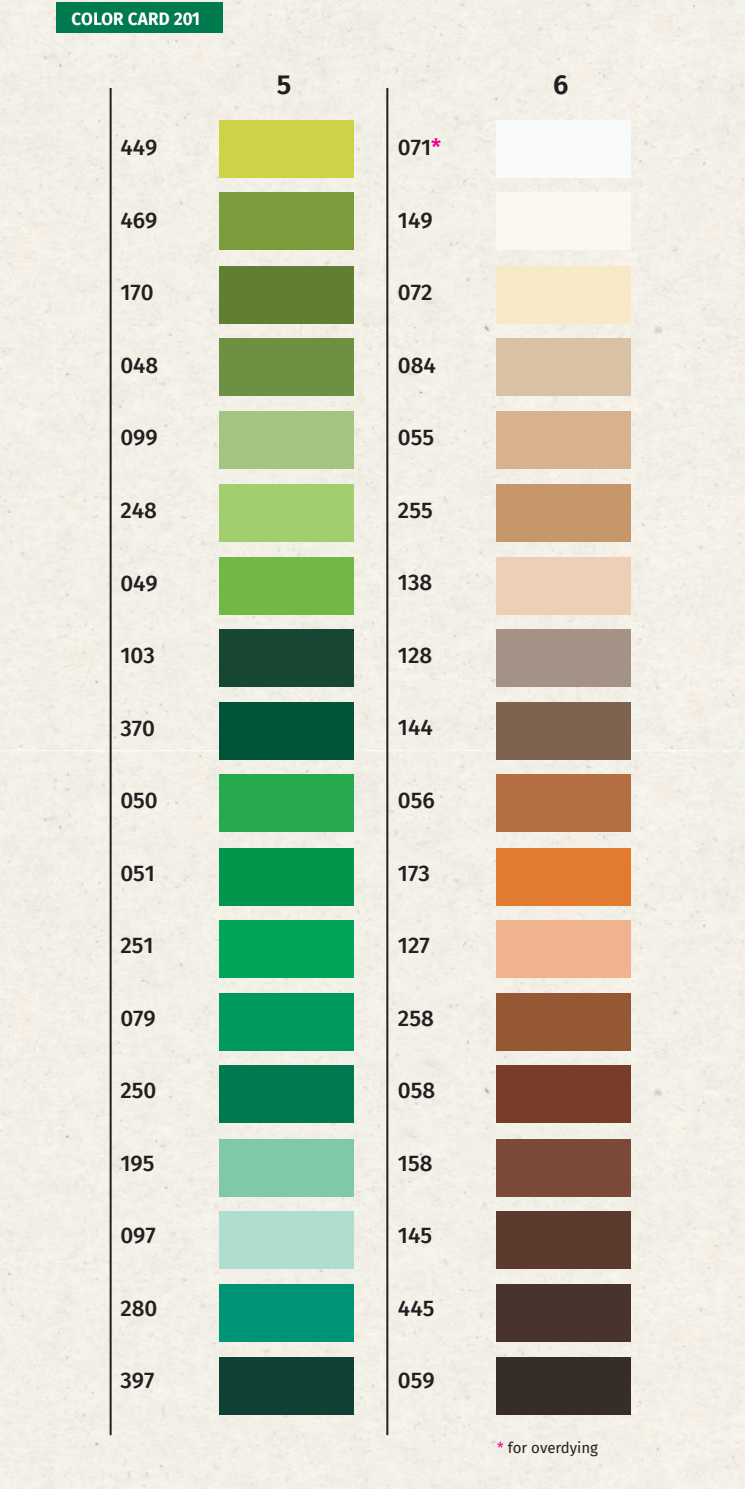
<style>
.page{position:relative;width:745px;height:1489px;background:#fff}
.page>*{position:absolute;margin:0;border:0;box-sizing:border-box;transform-origin:0 0}
.t1{font:600 27.5px "Fira Sans";color:#231f20}
.t2{font:500 22.5px "Fira Sans";color:#231f20}
.t3{font:15px "Fira Sans";color:#231f20}
.s1{color:#ed028c}
</style>
<div class="page">
<div style="left:0;top:0;width:744px;height:1488px;background:#f2efe7"></div>
<hr style="left:109px;top:88px;width:2px;height:1346px;background:#231f20">
<hr style="left:386px;top:88px;width:2px;height:1346px;background:#231f20">
<div style="left:219px;top:120px;width:134px;height:58px;background:#cdd246"></div>
<div style="left:219px;top:411px;width:134px;height:58px;background:#a5c383"></div>
<div style="left:219px;top:702px;width:134px;height:57px;background:#005439"></div>
<div style="left:219px;top:993px;width:134px;height:57px;background:#00995c"></div>
<div style="left:219px;top:266px;width:134px;height:57px;background:#617f32"></div>
<div style="left:219px;top:557px;width:134px;height:58px;background:#72b846"></div>
<div style="left:219px;top:848px;width:134px;height:57px;background:#01964b"></div>
<div style="left:219px;top:1138px;width:134px;height:58px;background:#7ecaa8"></div>
<div style="left:219px;top:1284px;width:134px;height:57px;background:#009476"></div>
<div style="left:219px;top:192px;width:134px;height:58px;background:#7c9b3a"></div>
<div style="left:219px;top:484px;width:134px;height:57px;background:#a1cf70"></div>
<div style="left:219px;top:774px;width:134px;height:58px;background:#27a94d"></div>
<div style="left:219px;top:1065px;width:134px;height:57px;background:#00794f"></div>
<div style="left:219px;top:338px;width:134px;height:57px;background:#6e9042"></div>
<div style="left:219px;top:629px;width:134px;height:58px;background:#174633"></div>
<div style="left:219px;top:920px;width:134px;height:57px;background:#00a558"></div>
<div style="left:219px;top:1211px;width:134px;height:57px;background:#afddcf"></div>
<div style="left:219px;top:1356px;width:134px;height:57px;background:#114136"></div>
<div style="left:496px;top:120px;width:134px;height:58px;background:#f9fafa"></div>
<div style="left:496px;top:411px;width:134px;height:58px;background:#d9b28d"></div>
<div style="left:496px;top:702px;width:134px;height:57px;background:#7e6450"></div>
<div style="left:496px;top:993px;width:134px;height:57px;background:#945835"></div>
<div style="left:496px;top:266px;width:134px;height:57px;background:#f8e9c9"></div>
<div style="left:496px;top:557px;width:134px;height:58px;background:#eccfb4"></div>
<div style="left:496px;top:848px;width:134px;height:57px;background:#e27a30"></div>
<div style="left:496px;top:1138px;width:134px;height:58px;background:#7b4939"></div>
<div style="left:496px;top:1284px;width:134px;height:57px;background:#49332d"></div>
<div style="left:496px;top:192px;width:134px;height:58px;background:#fbf8ef"></div>
<div style="left:496px;top:484px;width:134px;height:57px;background:#c6976b"></div>
<div style="left:496px;top:774px;width:134px;height:58px;background:#b36f41"></div>
<div style="left:496px;top:1065px;width:134px;height:57px;background:#773d29"></div>
<div style="left:496px;top:338px;width:134px;height:57px;background:#d8c2a3"></div>
<div style="left:496px;top:629px;width:134px;height:58px;background:#a49286"></div>
<div style="left:496px;top:920px;width:134px;height:57px;background:#f0b28f"></div>
<div style="left:496px;top:1211px;width:134px;height:57px;background:#5b392d"></div>
<div style="left:496px;top:1356px;width:134px;height:57px;background:#362c28"></div>
<img style="left:57px;top:3px;width:166px;height:30px">
<p class="t1" style="left:277px;top:62px;width:16px">5</p>
<p class="t1" style="left:553px;top:62px;width:17px">6</p>
<p class="t2" style="left:120px;top:129px;width:38px">449</p>
<p class="t2" style="left:397px;top:129px;width:45px">071<span class="s1">*</span></p>
<p class="t2" style="left:120px;top:202px;width:38px">469</p>
<p class="t2" style="left:397px;top:202px;width:36px">149</p>
<p class="t2" style="left:120px;top:274px;width:35px">170</p>
<p class="t2" style="left:397px;top:274px;width:36px">072</p>
<p class="t2" style="left:120px;top:347px;width:40px">048</p>
<p class="t2" style="left:397px;top:347px;width:40px">084</p>
<p class="t2" style="left:120px;top:419px;width:39px">099</p>
<p class="t2" style="left:397px;top:419px;width:38px">055</p>
<p class="t2" style="left:120px;top:492px;width:38px">248</p>
<p class="t2" style="left:397px;top:492px;width:36px">255</p>
<p class="t2" style="left:120px;top:564px;width:39px">049</p>
<p class="t2" style="left:397px;top:564px;width:36px">138</p>
<p class="t2" style="left:120px;top:637px;width:36px">103</p>
<p class="t2" style="left:397px;top:637px;width:36px">128</p>
<p class="t2" style="left:120px;top:709px;width:36px">370</p>
<p class="t2" style="left:397px;top:709px;width:36px">144</p>
<p class="t2" style="left:120px;top:782px;width:39px">050</p>
<p class="t2" style="left:397px;top:782px;width:38px">056</p>
<p class="t2" style="left:120px;top:854px;width:36px">051</p>
<p class="t2" style="left:397px;top:854px;width:33px">173</p>
<p class="t2" style="left:120px;top:927px;width:35px">251</p>
<p class="t2" style="left:397px;top:927px;width:33px">127</p>
<p class="t2" style="left:120px;top:999px;width:37px">079</p>
<p class="t2" style="left:397px;top:999px;width:37px">258</p>
<p class="t2" style="left:120px;top:1072px;width:38px">250</p>
<p class="t2" style="left:397px;top:1072px;width:39px">058</p>
<p class="t2" style="left:120px;top:1144px;width:36px">195</p>
<p class="t2" style="left:397px;top:1144px;width:36px">158</p>
<p class="t2" style="left:120px;top:1217px;width:37px">097</p>
<p class="t2" style="left:397px;top:1217px;width:36px">145</p>
<p class="t2" style="left:120px;top:1289px;width:39px">280</p>
<p class="t2" style="left:397px;top:1289px;width:38px">445</p>
<p class="t2" style="left:120px;top:1362px;width:35px">397</p>
<p class="t2" style="left:397px;top:1362px;width:38px">059</p>
<p class="t3" style="left:497px;top:1435px;width:102px"><span class="s1">*</span> for overdying</p>
</div>
